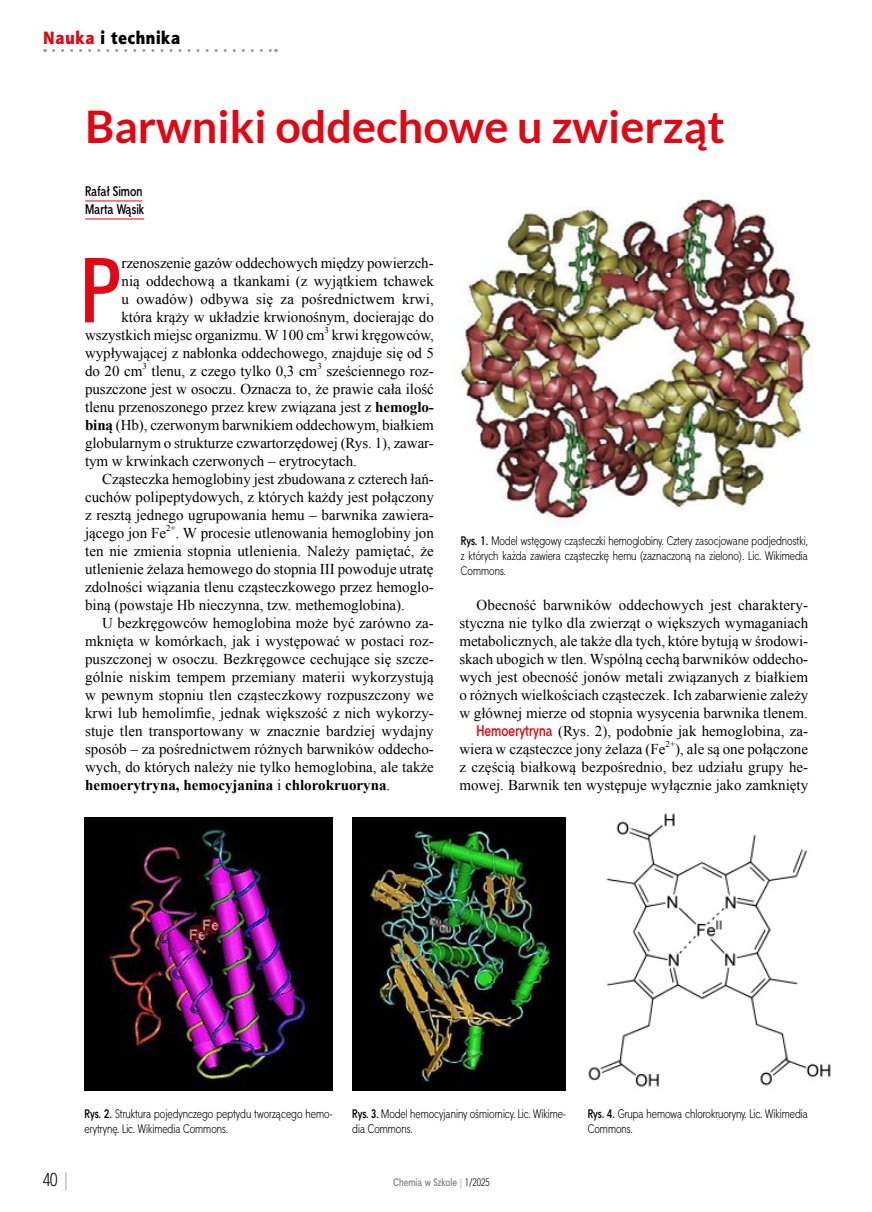
<style>
.page{position:relative;width:872px;height:1212px;background:#fff}
.page>*{position:absolute;margin:0;border:0;box-sizing:border-box;transform-origin:0 0}
.inicjal_czerwony{font:500 condensed 93.45px "Univers";color:#e30613}
.Title_art{font:700 45px "Lato";color:#e30613}
.t1{font:18px "Aerton Cnd EFN Black";letter-spacing:.04em;color:#000;scale:1.1 1}
.t2{font:18px "Straight Cnd EFN";color:#000}
.TXT{font:15px/18px "Times New Roman";color:#000;text-align:justify}
.inicjal_czerwony-2{font:15px/18px "Times New Roman";letter-spacing:-.005em;color:#000;text-align:justify}
.autor_czerwony{font:700 13.5px "Straight Cnd EFN";color:#000}
.rys_podpis{font:12px/15px "Straight Cnd EFN";color:#000}
.t3{font:700 10.5px "Straight Cnd EFN";color:#878787}
.TXT-2{font:9px "Times New Roman";color:#000}
.inicjal_czerwony-3{font:9px "Times New Roman";color:#000}
.s1{color:#e30613}
.s2{font-weight:700}
.s3{font-family:"Straight Cnd EFN";font-weight:700;color:#e30613}
.s4{color:#9d9d9c}
.s5{font-weight:400;color:#9d9d9c}
.s6{font-weight:400;color:#000}
</style>
<div class="page">
<svg style="left:53px;top:49px;width:223px;height:3px"></svg>
<hr style="left:85px;top:201px;width:57px;height:1px;background:#e30613">
<hr style="left:85px;top:219px;width:59px;height:1px;background:#e30613">
<img style="left:460px;top:199px;width:353px;height:325px">
<img style="left:85px;top:817px;width:247px;height:274px">
<img style="left:352px;top:817px;width:213px;height:274px">
<img style="left:588px;top:813px;width:243px;height:274px">
<p class="t1" style="left:43px;top:26px;width:126px"><span class="s1">Nauka</span> i technika</p>
<p class="Title_art" style="left:85px;top:100px;width:641px">Barwniki oddechowe u zwierząt</p>
<p class="autor_czerwony" style="left:85px;top:183px;width:59px">Rafał Simon</p>
<p class="autor_czerwony" style="left:85px;top:201px;width:61px">Marta Wąsik</p>
<p class="inicjal_czerwony" style="left:79px;top:236px;width:45px">P</p>
<p class="inicjal_czerwony-2" style="left:121px;top:254px;width:314px">rzenoszenie gazów oddechowych między powierzch-</p>
<p class="inicjal_czerwony-2" style="left:121px;top:272px;width:314px">nią oddechową a tkankami (z wyjątkiem tchawek</p>
<p class="inicjal_czerwony-2" style="left:121px;top:290px;width:314px">u owadów) odbywa się za pośrednictwem krwi,</p>
<p class="inicjal_czerwony-2" style="left:121px;top:308px;width:314px">która krąży w układzie krwionośnym, docierając do</p>
<p class="inicjal_czerwony-2" style="left:85px;top:326px;width:241px">wszystkich miejsc organizmu. W 100 cm</p>
<p class="inicjal_czerwony-3" style="left:324px;top:323px;width:6px">3</p>
<p class="inicjal_czerwony-2" style="left:85px;top:326px;width:350px;text-indent:247px">krwi kręgowców, wypływającej z nabłonka oddechowego, znajduje się od 5 do 20 cm</p>
<p class="inicjal_czerwony-3" style="left:142px;top:359px;width:6px">3</p>
<p class="inicjal_czerwony-2" style="left:152px;top:362px;width:167px">tlenu, z czego tylko 0,3 cm</p>
<p class="inicjal_czerwony-3" style="left:317px;top:359px;width:6px">3</p>
<p class="inicjal_czerwony-2" style="left:85px;top:362px;width:350px;text-indent:241px">sześciennego roz&shy;puszczone jest w osoczu. Oznacza to, że prawie cała ilość tlenu przenoszonego przez krew związana jest z <span class="s2">hemoglo&shy;biną</span> (Hb), czerwonym barwnikiem oddechowym, białkiem globularnym o strukturze czwartorzędowej (Rys. 1), zawar&shy;tym w krwinkach czerwonych – erytrocytach.</p>
<p class="TXT" style="left:85px;top:470px;width:350px;text-indent:17px">Cząsteczka hemoglobiny jest zbudowana z czterech łań&shy;cuchów polipeptydowych, z których każdy jest połączony z resztą jednego ugrupowania hemu – barwnika zawiera&shy;jącego jon Fe</p>
<p class="TXT-2" style="left:166px;top:521px;width:11px">2+</p>
<p class="TXT" style="left:85px;top:524px;width:350px;text-indent:91px">. W procesie utlenowania hemoglobiny jon ten nie zmienia stopnia utlenienia. Należy pamiętać, że utlenienie żelaza hemowego do stopnia III powoduje utratę zdolności wiązania tlenu cząsteczkowego przez hemoglo&shy;biną (powstaje Hb nieczynna, tzw. methemoglobina).</p>
<p class="TXT" style="left:85px;top:614px;width:350px;text-indent:17px">U bezkręgowców hemoglobina może być zarówno za&shy;mknięta w komórkach, jak i występować w postaci roz&shy;puszczonej w osoczu. Bezkręgowce cechujące się szcze&shy;gólnie niskim tempem przemiany materii wykorzystują w pewnym stopniu tlen cząsteczkowy rozpuszczony we krwi lub hemolimfie, jednak większość z nich wykorzy&shy;stuje tlen transportowany w znacznie bardziej wydajny sposób – za pośrednictwem różnych barwników oddecho&shy;wych, do których należy nie tylko hemoglobina, ale także <span class="s2">hemoerytryna, hemocyjanina</span> i <span class="s2">chlorokruoryna</span>.</p>
<p class="rys_podpis" style="left:461px;top:533px;width:349px;text-align:justify"><span class="s2">Rys. 1.</span> Model wstęgowy cząsteczki hemoglobiny. Cztery zasocjowane podjednostki, z których każda zawiera cząsteczkę hemu (zaznaczoną na zielono). Lic. Wikimedia Commons.</p>
<p class="TXT" style="left:459px;top:596px;width:350px;text-indent:17px">Obecność barwników oddechowych jest charaktery&shy;styczna nie tylko dla zwierząt o większych wymaganiach metabolicznych, ale także dla tych, które bytują w środowi&shy;skach ubogich w tlen. Wspólną cechą barwników oddecho&shy;wych jest obecność jonów metali związanych z białkiem o różnych wielkościach cząsteczek. Ich zabarwienie zależy w głównej mierze od stopnia wysycenia barwnika tlenem.</p>
<p class="TXT" style="left:459px;top:722px;width:350px;text-indent:17px"><span class="s3">Hemoerytryna</span> (Rys. 2), podobnie jak hemoglobina, za&shy;wiera w cząsteczce jony żelaza (Fe</p>
<p class="TXT-2" style="left:665px;top:737px;width:11px">2+</p>
<p class="TXT" style="left:459px;top:740px;width:350px;text-indent:216px">), ale są one połączone z częścią białkową bezpośrednio, bez udziału grupy he&shy;mowej. Barwnik ten występuje wyłącznie jako zamknięty</p>
<p class="rys_podpis" style="left:85px;top:1106px;width:249px"><span class="s2">Rys. 2.</span> Struktura pojedynczego peptydu tworzącego hemo&shy;erytrynę. Lic. Wikimedia Commons.</p>
<p class="rys_podpis" style="left:352px;top:1106px;width:215px"><span class="s2">Rys. 3.</span> Model hemocyjaniny ośmiornicy. Lic. Wikime&shy;dia Commons.</p>
<p class="rys_podpis" style="left:588px;top:1106px;width:222px"><span class="s2">Rys. 4.</span> Grupa hemowa chlorokruoryny. Lic. Wikimedia<br>Commons.</p>
<p class="t2" style="left:43px;top:1168px;width:27px">40 <span class="s4">|</span></p>
<p class="t3" style="left:393px;top:1175px;width:98px">Chemia w Szkole <span class="s5">|</span> <span class="s6">1/2025</span></p>
</div>
